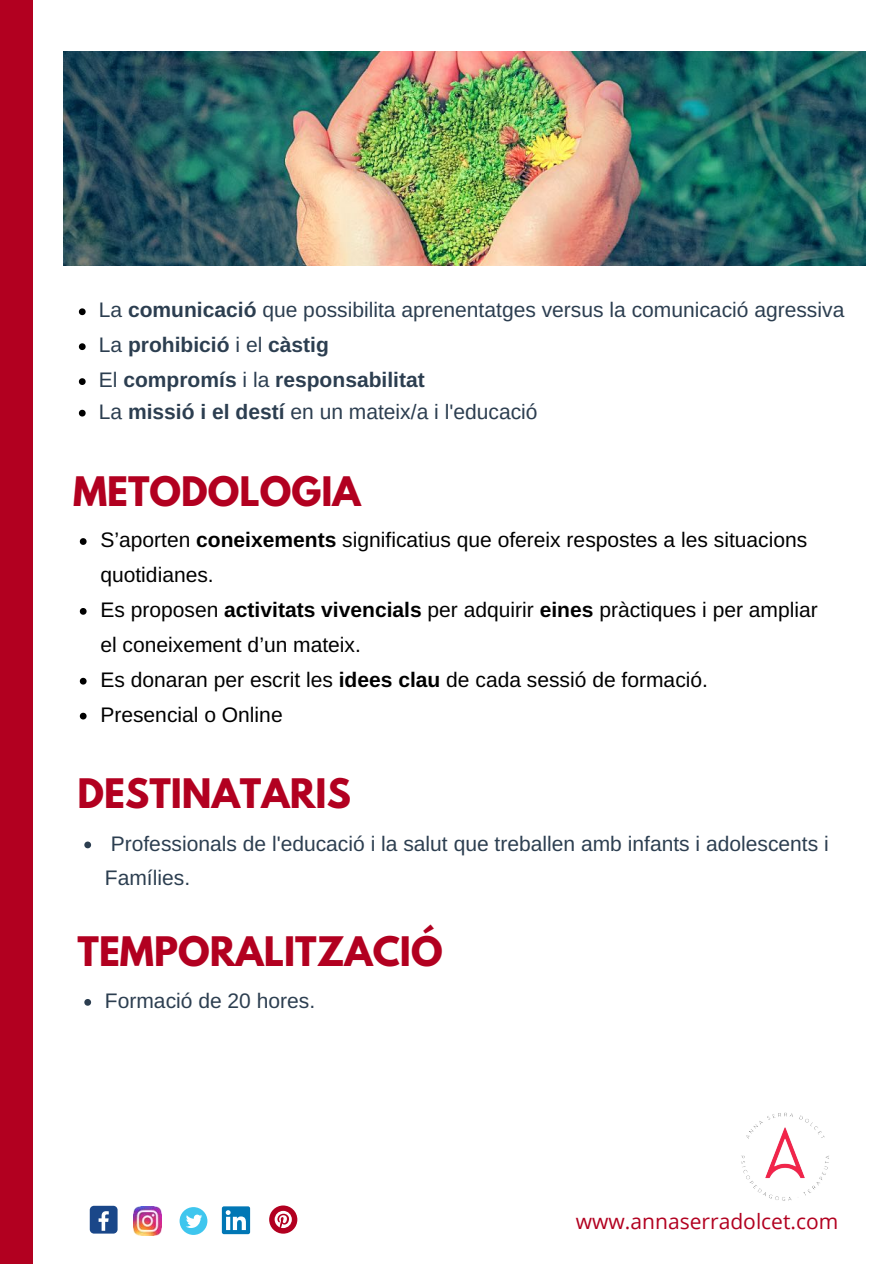
<style>
.page{position:relative;width:894px;height:1264px;background:#fff}
.page>*{position:absolute;margin:0;border:0;box-sizing:border-box;transform-origin:0 0}
.t1{font:700 36px "League Spartan";color:#b20020}
.t2{font:21px/35px "Arimo";color:#000}
.t3{font:21px/35px "Arimo";color:#2c3e50}
.t4{font:21px "Arimo";color:#2c3e50}
.t5{font:21px "Open Sans";color:#b20020}
.s1{font-weight:700}
</style>
<div class="page">
<div style="left:0;top:0;width:33px;height:1263px;background:#b20020"></div>
<img style="left:63px;top:52px;width:802px;height:214px">
<svg style="left:79px;top:308px;width:7px;height:7px"></svg>
<svg style="left:79px;top:343px;width:7px;height:7px"></svg>
<svg style="left:79px;top:378px;width:7px;height:7px"></svg>
<svg style="left:79px;top:410px;width:7px;height:6px"></svg>
<svg style="left:84px;top:999px;width:7px;height:6px"></svg>
<img style="left:741px;top:1112px;width:88px;height:89px">
<div style="left:90px;top:1205px;width:27px;height:28px;background:#1a4789;border-radius:4px"></div>
<svg style="left:99px;top:1211px;width:10px;height:19px"></svg>
<img style="left:133px;top:1206px;width:28px;height:28px">
<div style="left:179px;top:1207px;width:28px;height:27px;background:#3fc6ee;border-radius:50%"></div>
<svg style="left:186px;top:1214px;width:16px;height:13px"></svg>
<div style="left:222px;top:1206px;width:28px;height:28px;background:#0177b5;border-radius:2px"></div>
<svg style="left:226px;top:1210px;width:20px;height:19px"></svg>
<div style="left:269px;top:1205px;width:28px;height:28px;background:#b20020;border-radius:50%"></div>
<svg style="left:274px;top:1210px;width:18px;height:17px"></svg>
<svg style="left:84px;top:841px;width:7px;height:7px"></svg>
<svg style="left:80px;top:538px;width:7px;height:7px"></svg>
<svg style="left:80px;top:608px;width:7px;height:6px"></svg>
<svg style="left:80px;top:677px;width:7px;height:7px"></svg>
<svg style="left:80px;top:712px;width:7px;height:7px"></svg>
<p class="t3" style="left:99px;top:292px;width:746px">La <span class="s1">comunicació</span> que possibilita aprenentatges versus la comunicació agressiva<br>La <span class="s1">prohibició</span> i el <span class="s1">càstig<br></span>El <span class="s1">compromís</span> i la <span class="s1">responsabilitat</span></p>
<p class="t4" style="left:99px;top:400px;width:440px">La <span class="s1">missió i el destí</span> en un mateix/a i l'educació</p>
<h1 class="t1" style="left:73px;top:473px;width:289px">METODOLOGIA</h1>
<p class="t2" style="left:100px;top:522px;width:718px">S’aporten <span class="s1">coneixements</span> significatius que ofereix respostes a les situacions quotidianes.<br>Es proposen <span class="s1">activitats vivencials</span> per adquirir <span class="s1">eines</span> pràctiques i per ampliar el coneixement d’un mateix.<br>Es donaran per escrit les <span class="s1">idees clau</span> de cada sessió de formació.<br>Presencial o Online</p>
<h1 class="t1" style="left:78px;top:775px;width:275px">DESTINATARIS</h1>
<p class="t3" style="left:105px;top:825px;width:725px">Professionals de l'educació i la salut que treballen amb infants i adolescents i<br>Famílies.</p>
<h1 class="t1" style="left:78px;top:933px;width:366px">TEMPORALITZACIÓ</h1>
<p class="t3" style="left:105px;top:983px;width:212px">Formació de 20 hores.</p>
<p class="t5" style="left:575px;top:1206px;width:264px">www.annaserradolcet.com</p>
</div>
